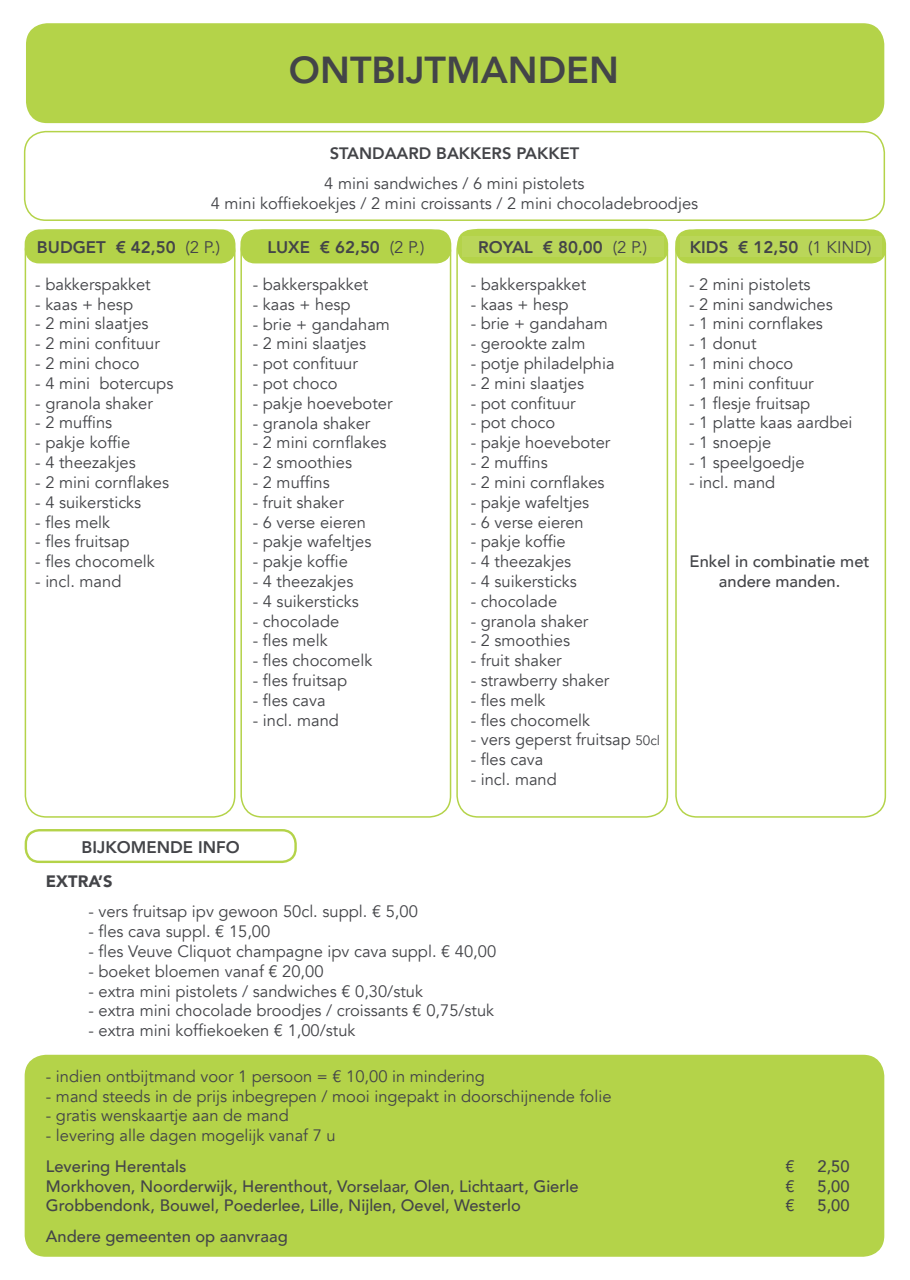
<style>
.page{position:relative;width:910px;height:1280px;background:#fff}
.page>*{position:absolute;margin:0;border:0;box-sizing:border-box;transform-origin:0 0}
.t1{font:800 37.5px "Avenir";color:#434448}
.t2{font:800 16.8px "Avenir";color:#434448}
.t3{font:16.5px/19.8px "Avenir";color:#434448;text-align:center}
.t4{font:500 16.5px/19.8px "Avenir";color:#434448;text-align:center}
.t5{font:800 16.5px "Avenir";color:#434448}
.t6{font:900 16.5px "Avenir";color:#434448}
.s1{font-weight:400}
.s2{font-size:13.5px}
</style>
<div class="page">
<div style="left:675px;top:229px;width:211px;height:589px;border:2px solid #b4d349;border-radius:21px"></div>
<div style="left:456px;top:229px;width:212px;height:589px;border:2px solid #b4d349;border-radius:21px"></div>
<div style="left:25px;top:229px;width:210px;height:589px;border:2px solid #b4d349;border-radius:21px"></div>
<div style="left:240px;top:229px;width:211px;height:589px;border:2px solid #b4d349;border-radius:21px"></div>
<div style="left:24px;top:131px;width:861px;height:90px;border:2px solid #b4d349;border-radius:21px"></div>
<div style="left:26px;top:23px;width:858px;height:100px;background:#b4d349;border-radius:21px"></div>
<div style="left:25px;top:829px;width:272px;height:34px;border:2px solid #b4d349;border-radius:14px"></div>
<div style="left:25px;top:1055px;width:859px;height:202px;background:#b4d349;border-radius:21px"></div>
<div style="left:26px;top:231px;width:208px;height:31px;background:#b4d349;border-radius:14px"></div>
<div style="left:25px;top:229px;width:210px;height:34px;border:2px solid #b4d349;border-radius:14px"></div>
<div style="left:242px;top:231px;width:208px;height:31px;background:#b4d349;border-radius:14px"></div>
<div style="left:240px;top:229px;width:211px;height:34px;border:2px solid #b4d349;border-radius:14px"></div>
<div style="left:458px;top:231px;width:209px;height:31px;background:#b4d349;border-radius:14px"></div>
<div style="left:457px;top:229px;width:211px;height:34px;border:2px solid #b4d349;border-radius:14px"></div>
<div style="left:462px;top:236px;width:202px;height:21px;background:#bad659"></div>
<div style="left:676px;top:231px;width:209px;height:31px;background:#b4d349;border-radius:14px"></div>
<div style="left:675px;top:229px;width:211px;height:34px;border:2px solid #b4d349;border-radius:14px"></div>
<div style="left:680px;top:236px;width:202px;height:21px;background:#bad659"></div>
<h1 class="t1" style="left:289px;top:41px;width:332px">ONTBIJTMANDEN</h1>
<p class="t5" style="left:330px;top:140px;width:251px">STANDAARD BAKKERS PAKKET</p>
<p class="t3" style="left:211px;top:174px;width:489px">4 mini sandwiches / 6 mini pistolets<br>4 mini koffiekoekjes / 2 mini croissants / 2 mini chocoladebroodjes</p>
<p class="t2" style="left:37px;top:234px;width:185px">BUDGET € 42,50 <span class="s1">(2 P.)</span></p>
<p class="t3" style="left:35px;top:275px;width:117px">- bakkerspakket</p>
<p class="t3" style="left:35px;top:294px;width:99px">- kaas + hesp</p>
<p class="t3" style="left:35px;top:314px;width:115px">- 2 mini slaatjes</p>
<p class="t3" style="left:35px;top:334px;width:126px">- 2 mini confituur</p>
<p class="t3" style="left:35px;top:354px;width:106px">- 2 mini choco</p>
<p class="t3" style="left:35px;top:374px;width:140px">- 4 mini botercups</p>
<p class="t3" style="left:35px;top:393px;width:119px">- granola shaker</p>
<p class="t3" style="left:35px;top:413px;width:79px">- 2 muffins</p>
<p class="t3" style="left:35px;top:433px;width:97px">- pakje koffie</p>
<p class="t3" style="left:35px;top:453px;width:102px">- 4 theezakjes</p>
<p class="t3" style="left:35px;top:473px;width:135px">- 2 mini cornflakes</p>
<p class="t3" style="left:35px;top:492px;width:108px">- 4 suikersticks</p>
<p class="t3" style="left:35px;top:512px;width:76px">- fles melk</p>
<p class="t3" style="left:35px;top:532px;width:96px">- fles fruitsap</p>
<p class="t3" style="left:35px;top:552px;width:121px">- fles chocomelk</p>
<p class="t3" style="left:35px;top:572px;width:88px">- incl. mand</p>
<p class="t2" style="left:267px;top:234px;width:158px">LUXE € 62,50 <span class="s1">(2 P.)</span></p>
<p class="t3" style="left:253px;top:275px;width:117px">- bakkerspakket</p>
<p class="t3" style="left:253px;top:294px;width:99px">- kaas + hesp</p>
<p class="t3" style="left:253px;top:314px;width:139px">- brie + gandaham</p>
<p class="t3" style="left:253px;top:334px;width:115px">- 2 mini slaatjes</p>
<p class="t3" style="left:253px;top:354px;width:107px">- pot confituur</p>
<p class="t3" style="left:253px;top:374px;width:86px">- pot choco</p>
<p class="t3" style="left:253px;top:393px;width:141px">- pakje hoeveboter</p>
<p class="t3" style="left:253px;top:413px;width:119px">- granola shaker</p>
<p class="t3" style="left:253px;top:433px;width:135px">- 2 mini cornflakes</p>
<p class="t3" style="left:253px;top:453px;width:101px">- 2 smoothies</p>
<p class="t3" style="left:253px;top:473px;width:79px">- 2 muffins</p>
<p class="t3" style="left:253px;top:492px;width:93px">- fruit shaker</p>
<p class="t3" style="left:253px;top:512px;width:115px">- 6 verse eieren</p>
<p class="t3" style="left:253px;top:532px;width:120px">- pakje wafeltjes</p>
<p class="t3" style="left:253px;top:552px;width:97px">- pakje koffie</p>
<p class="t3" style="left:253px;top:572px;width:102px">- 4 theezakjes</p>
<p class="t3" style="left:253px;top:591px;width:108px">- 4 suikersticks</p>
<p class="t3" style="left:253px;top:611px;width:88px">- chocolade</p>
<p class="t3" style="left:253px;top:631px;width:76px">- fles melk</p>
<p class="t3" style="left:253px;top:651px;width:121px">- fles chocomelk</p>
<p class="t3" style="left:253px;top:671px;width:96px">- fles fruitsap</p>
<p class="t3" style="left:253px;top:690px;width:74px">- fles cava</p>
<p class="t3" style="left:253px;top:710px;width:88px">- incl. mand</p>
<p class="t2" style="left:82px;top:834px;width:160px">BIJKOMENDE INFO</p>
<p class="t2" style="left:478px;top:234px;width:171px">ROYAL € 80,00 <span class="s1">(2 P.)</span></p>
<p class="t2" style="left:690px;top:234px;width:183px">KIDS € 12,50 <span class="s1">(1 KIND)</span></p>
<p class="t3" style="left:689px;top:275px;width:123px">- 2 mini pistolets</p>
<p class="t3" style="left:689px;top:294px;width:145px">- 2 mini sandwiches</p>
<p class="t3" style="left:689px;top:314px;width:135px">- 1 mini cornflakes</p>
<p class="t3" style="left:689px;top:334px;width:69px">- 1 donut</p>
<p class="t3" style="left:689px;top:354px;width:106px">- 1 mini choco</p>
<p class="t3" style="left:689px;top:374px;width:126px">- 1 mini confituur</p>
<p class="t3" style="left:689px;top:393px;width:123px">- 1 flesje fruitsap</p>
<p class="t3" style="left:689px;top:413px;width:165px">- 1 platte kaas aardbei</p>
<p class="t3" style="left:689px;top:433px;width:84px">- 1 snoepje</p>
<p class="t3" style="left:689px;top:453px;width:117px">- 1 speelgoedje</p>
<p class="t3" style="left:689px;top:473px;width:88px">- incl. mand</p>
<p class="t3" style="left:471px;top:275px;width:117px">- bakkerspakket</p>
<p class="t3" style="left:471px;top:294px;width:99px">- kaas + hesp</p>
<p class="t3" style="left:471px;top:314px;width:139px">- brie + gandaham</p>
<p class="t3" style="left:471px;top:334px;width:116px">- gerookte zalm</p>
<p class="t3" style="left:471px;top:354px;width:145px">- potje philadelphia</p>
<p class="t3" style="left:471px;top:374px;width:115px">- 2 mini slaatjes</p>
<p class="t3" style="left:471px;top:393px;width:107px">- pot confituur</p>
<p class="t3" style="left:471px;top:413px;width:86px">- pot choco</p>
<p class="t3" style="left:471px;top:433px;width:141px">- pakje hoeveboter</p>
<p class="t3" style="left:471px;top:453px;width:79px">- 2 muffins</p>
<p class="t3" style="left:471px;top:473px;width:135px">- 2 mini cornflakes</p>
<p class="t3" style="left:471px;top:492px;width:120px">- pakje wafeltjes</p>
<p class="t3" style="left:471px;top:512px;width:115px">- 6 verse eieren</p>
<p class="t3" style="left:471px;top:532px;width:97px">- pakje koffie</p>
<p class="t3" style="left:471px;top:552px;width:102px">- 4 theezakjes</p>
<p class="t3" style="left:471px;top:572px;width:108px">- 4 suikersticks</p>
<p class="t3" style="left:471px;top:591px;width:88px">- chocolade</p>
<p class="t3" style="left:471px;top:611px;width:119px">- granola shaker</p>
<p class="t3" style="left:471px;top:631px;width:101px">- 2 smoothies</p>
<p class="t3" style="left:471px;top:651px;width:93px">- fruit shaker</p>
<p class="t3" style="left:471px;top:671px;width:140px">- strawberry shaker</p>
<p class="t3" style="left:471px;top:690px;width:76px">- fles melk</p>
<p class="t3" style="left:471px;top:710px;width:121px">- fles chocomelk</p>
<p class="t3" style="left:471px;top:730px;width:191px">- vers geperst fruitsap <span class="s2">50cl</span></p>
<p class="t3" style="left:471px;top:750px;width:74px">- fles cava</p>
<p class="t3" style="left:471px;top:770px;width:88px">- incl. mand</p>
<p class="t4" style="left:690px;top:551px;width:182px">Enkel in combinatie met andere manden.</p>
<p class="t6" style="left:46px;top:867px;width:68px">EXTRA’S</p>
<p class="t3" style="left:88px;top:902px;width:331px">- vers fruitsap ipv gewoon 50cl. suppl. € 5,00</p>
<p class="t3" style="left:88px;top:922px;width:183px">- fles cava suppl. € 15,00</p>
<p class="t3" style="left:88px;top:942px;width:409px">- fles Veuve Cliquot champagne ipv cava suppl. € 40,00</p>
<p class="t3" style="left:88px;top:961px;width:237px">- boeket bloemen vanaf € 20,00</p>
<p class="t3" style="left:88px;top:981px;width:336px">- extra mini pistolets / sandwiches € 0,30/stuk</p>
<p class="t3" style="left:88px;top:1001px;width:407px">- extra mini chocolade broodjes / croissants € 0,75/stuk</p>
<p class="t3" style="left:88px;top:1021px;width:269px">- extra mini koffiekoeken € 1,00/stuk</p>
<p class="t3" style="left:46px;top:1066px;width:441px">- indien ontbijtmand voor 1 persoon = € 10,00 in mindering</p>
<p class="t3" style="left:46px;top:1086px;width:567px">- mand steeds in de prijs inbegrepen / mooi ingepakt in doorschijnende folie</p>
<p class="t3" style="left:46px;top:1106px;width:244px">- gratis wenskaartje aan de mand</p>
<p class="t3" style="left:46px;top:1126px;width:291px">- levering alle dagen mogelijk vanaf 7 u</p>
<p class="t4" style="left:46px;top:1155px;width:142px">Levering Herentals</p>
<p class="t4" style="left:785px;top:1155px;width:11px">€</p>
<p class="t4" style="left:817px;top:1155px;width:34px">2,50</p>
<p class="t4" style="left:46px;top:1175px;width:534px">Morkhoven, Noorderwijk, Herenthout, Vorselaar, Olen, Lichtaart, Gierle</p>
<p class="t4" style="left:785px;top:1175px;width:11px">€</p>
<p class="t4" style="left:817px;top:1175px;width:34px">5,00</p>
<p class="t4" style="left:46px;top:1195px;width:477px">Grobbendonk, Bouwel, Poederlee, Lille, Nijlen, Oevel, Westerlo</p>
<p class="t4" style="left:785px;top:1195px;width:11px">€</p>
<p class="t4" style="left:817px;top:1195px;width:34px">5,00</p>
<p class="t4" style="left:46px;top:1225px;width:243px">Andere gemeenten op aanvraag</p>
</div>
